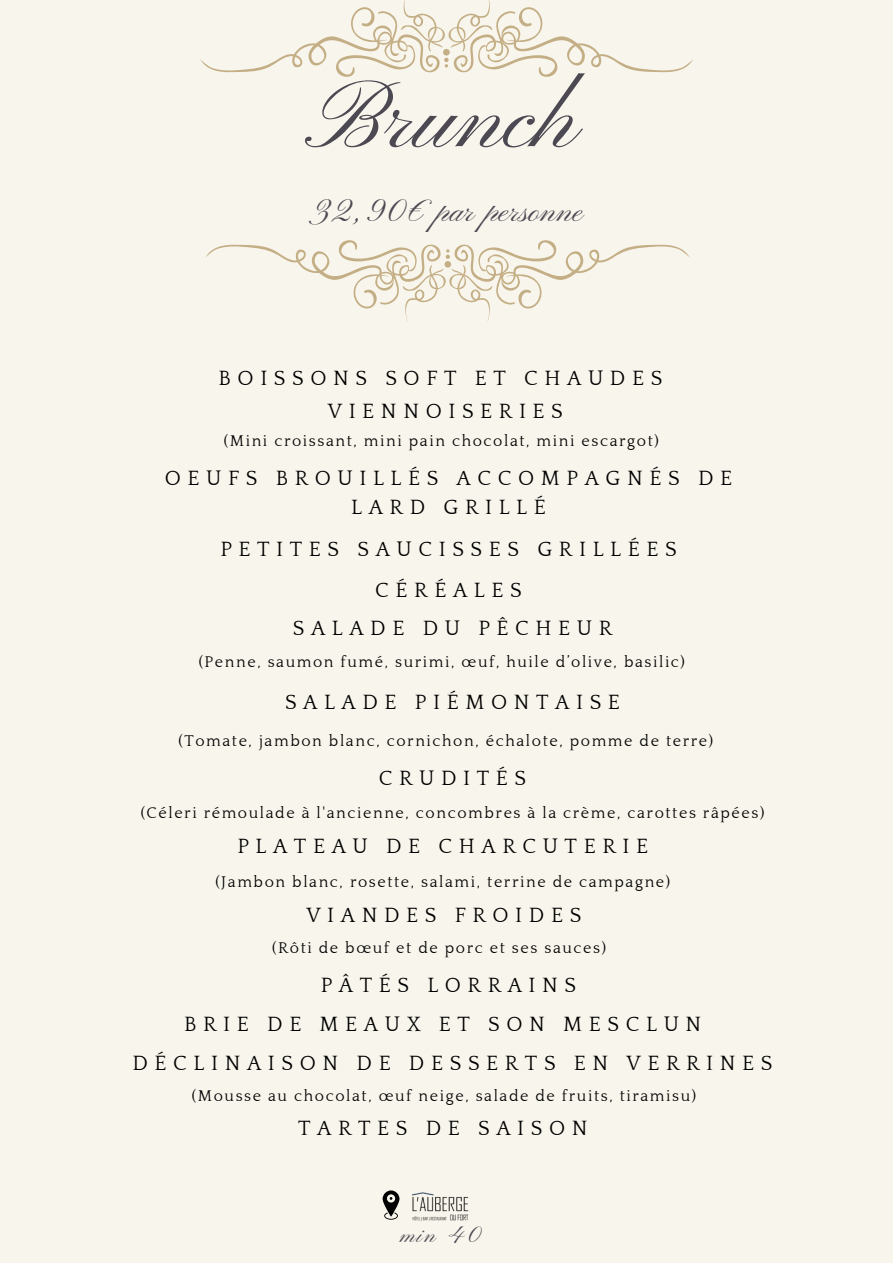
<style>
.page{position:relative;width:893px;height:1264px;background:#fff}
.page>*{position:absolute;margin:0;border:0;box-sizing:border-box;transform-origin:0 0}
.t1{font:94.95px "Pinyon Script";color:#4c4953}
.t2{font:31.8px "Pinyon Script";color:#4c4953}
.t3{font:22.65px "Pinyon Script";color:#4c4953}
.t4{font:21.15px/29.2px "Quattrocento";letter-spacing:.31em;color:#000;text-align:center}
.t5{font:15.9px "Quattrocento";letter-spacing:.1em;color:#000}
</style>
<div class="page">
<div style="left:0;top:0;width:892px;height:1262px;background:#f8f5ec"></div>
<svg style="left:200px;top:0;width:493px;height:77px"></svg>
<svg style="left:205px;top:240px;width:484px;height:81px"></svg>
<img style="left:399px;top:1192px;width:70px;height:29px">
<svg style="left:382px;top:1190px;width:17px;height:29px"></svg>
<p class="t1" style="left:313px;top:65px;width:270px">Brunch</p>
<p class="t2" style="left:311px;top:194px;width:275px">32,90€ par personne</p>
<p class="t4" style="left:218px;top:364px;width:445px">BOISSONS SOFT ET CHAUDES</p>
<p class="t4" style="left:328px;top:397px;width:236px">VIENNOISERIES</p>
<p class="t5" style="left:224px;top:433px;width:436px">(Mini croissant, mini pain chocolat, mini escargot)</p>
<p class="t4" style="left:165px;top:464px;width:569px">OEUFS BROUILLÉS ACCOMPAGNÉS DE<br>LARD GRILLÉ</p>
<p class="t4" style="left:220px;top:535px;width:458px">PETITES SAUCISSES GRILLÉES</p>
<p class="t4" style="left:375px;top:576px;width:148px">CÉRÉALES</p>
<p class="t4" style="left:293px;top:614px;width:321px">SALADE DU PÊCHEUR</p>
<p class="t5" style="left:199px;top:653px;width:487px">(Penne, saumon fumé, surimi, œuf, huile d’olive, basilic)</p>
<p class="t4" style="left:285px;top:688px;width:336px">SALADE PIÉMONTAISE</p>
<p class="t5" style="left:178px;top:732px;width:536px">(Tomate, jambon blanc, cornichon, échalote, pomme de terre)</p>
<p class="t4" style="left:379px;top:764px;width:149px">CRUDITÉS</p>
<p class="t5" style="left:141px;top:804px;width:625px">(Céleri rémoulade à l'ancienne, concombres à la crème, carottes râpées)</p>
<p class="t4" style="left:237px;top:831px;width:412px">PLATEAU DE CHARCUTERIE</p>
<p class="t5" style="left:215px;top:873px;width:456px">(Jambon blanc, rosette, salami, terrine de campagne)</p>
<p class="t4" style="left:306px;top:900px;width:276px">VIANDES FROIDES</p>
<p class="t5" style="left:272px;top:939px;width:335px">(Rôti de bœuf et de porc et ses sauces)</p>
<p class="t4" style="left:321px;top:971px;width:257px">PÂTÉS LORRAINS</p>
<p class="t4" style="left:184px;top:1010px;width:518px">BRIE DE MEAUX ET SON MESCLUN</p>
<p class="t4" style="left:132px;top:1049px;width:641px">DÉCLINAISON DE DESSERTS EN VERRINES</p>
<p class="t5" style="left:192px;top:1087px;width:505px">(Mousse au chocolat, œuf neige, salade de fruits, tiramisu)</p>
<p class="t4" style="left:298px;top:1114px;width:291px">TARTES DE SAISON</p>
<p class="t3" style="left:400px;top:1222px;width:82px">min 40</p>
</div>
